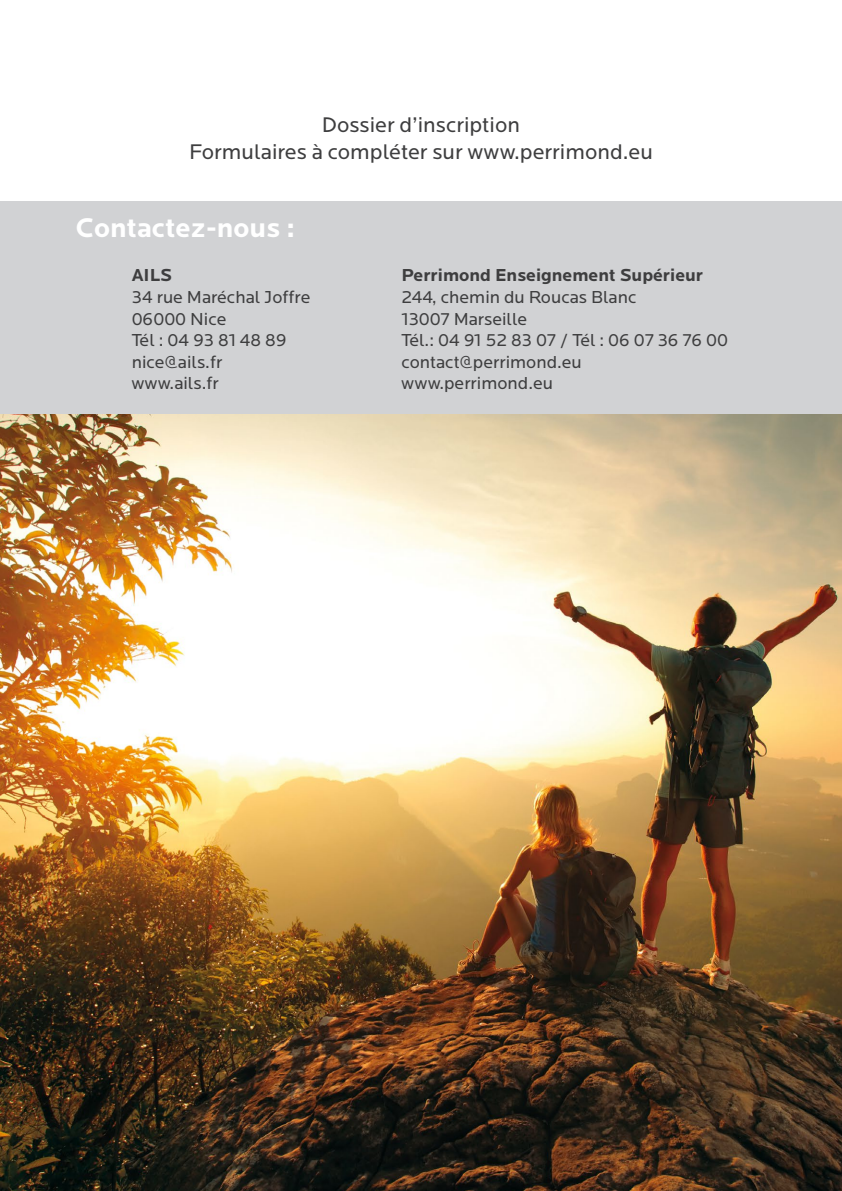
<style>
.page{position:relative;width:842px;height:1191px;background:#fff}
.page>*{position:absolute;margin:0;border:0;box-sizing:border-box;transform-origin:0 0}
.t1{font:700 28px "Locator";color:#fff}
.t2{font:22px/26.4px "Locator";color:#3e3e3f;text-align:center}
.t3{font:18px/21.6px "Locator";color:#3e3e3f}
.t4{font:700 18px "Locator";color:#3e3e3f}
</style>
<div class="page">
<div style="left:0;top:201px;width:842px;height:213px;background:#d1d2d4"></div>
<img style="left:0;top:414px;width:842px;height:777px">
<p class="t2" style="left:189px;top:113px;width:465px">Dossier d’inscription<br>Formulaires à compléter sur www.perrimond.eu</p>
<h1 class="t1" style="left:76px;top:213px;width:221px">Contactez-nous :</h1>
<p class="t4" style="left:132px;top:266px;width:42px">AILS</p>
<p class="t3" style="left:132px;top:287px;width:180px">34 rue Maréchal Joffre<br>06000 Nice<br>Tél : 04 93 81 48 89 nice@ails.fr www.ails.fr</p>
<p class="t4" style="left:401px;top:266px;width:303px">Perrimond Enseignement Supérieur</p>
<p class="t3" style="left:401px;top:287px;width:328px">244, chemin du Roucas Blanc<br>13007 Marseille<br>Tél.: 04 91 52 83 07 / Tél : 06 07 36 76 00 contact@perrimond.eu www.perrimond.eu</p>
</div>
